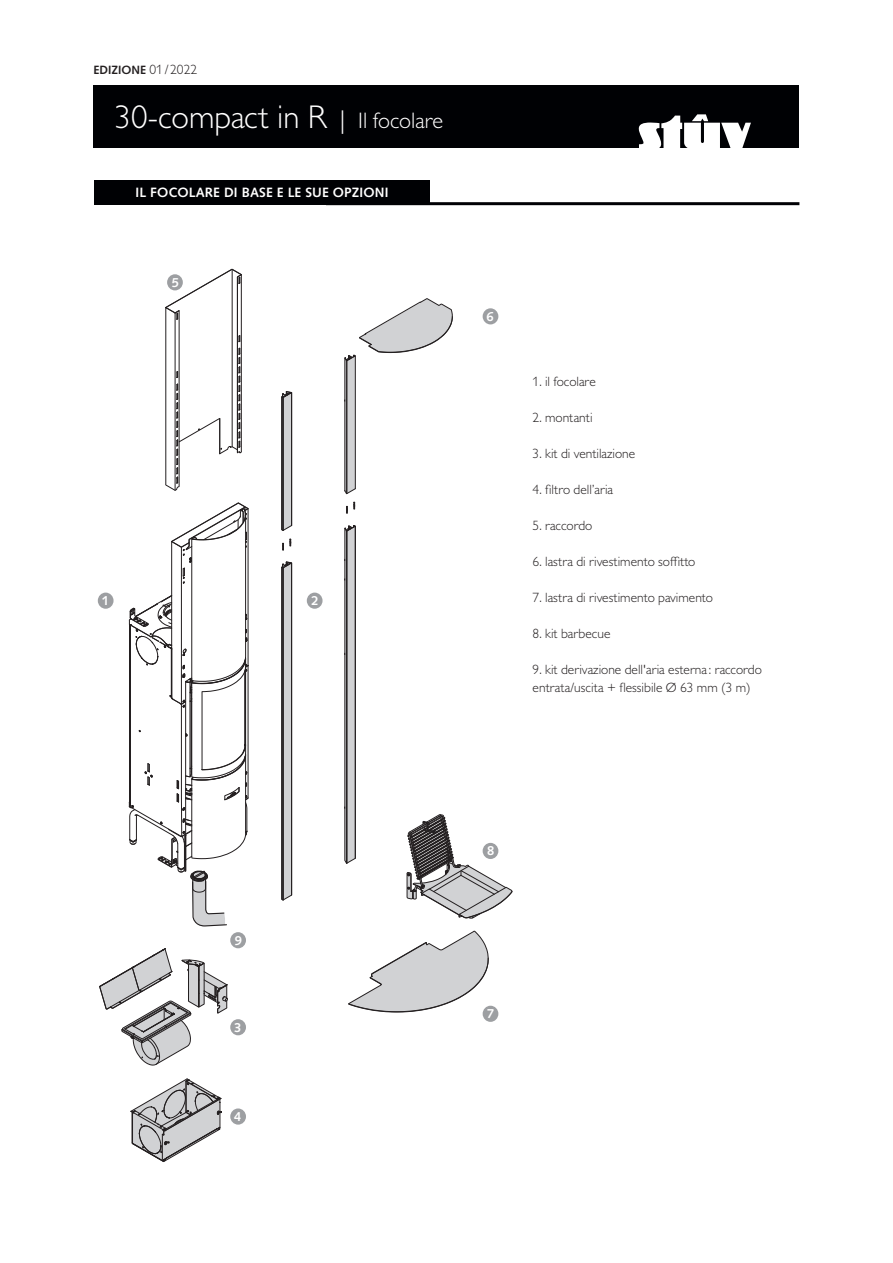
<style>
.page{position:relative;width:893px;height:1263px;background:#fff}
.page>*{position:absolute;margin:0;border:0;box-sizing:border-box;transform-origin:0 0}
.t1{font:300 33px "Gill Sans MT Pro";color:#fff}
.t2{font:300 13.5px/18px "Gill Sans MT Pro";color:#231f20}
.t3{font:700 13.5px "Syntax LT Std";letter-spacing:.01em;color:#fff}
.t4{font:700 13.05px "Syntax LT Std";color:#fff}
.t5{font:700 12px "Syntax LT Std";color:#231f20}
.s1{font-family:"Gill Sans MT Pro";font-weight:300;font-size:13.5px}
.s2{font-size:25.5px}
.s3{font-size:22.5px}
</style>
<div class="page">
<div style="left:94px;top:85px;width:705px;height:63px;background:#000104"></div>
<svg style="left:639px;top:114px;width:112px;height:34px"></svg>
<hr style="left:326px;top:202px;width:473px;height:3px;background:#000104">
<div style="left:94px;top:180px;width:335px;height:25px;background:#000104"></div>
<svg style="left:348px;top:930px;width:151px;height:83px"></svg>
<svg style="left:406px;top:814px;width:107px;height:105px"></svg>
<svg style="left:98px;top:268px;width:151px;height:894px"></svg>
<svg style="left:282px;top:538px;width:10px;height:13px"></svg>
<svg style="left:281px;top:391px;width:12px;height:140px;background:#99989a"></svg>
<svg style="left:344px;top:298px;width:109px;height:216px"></svg>
<svg style="left:281px;top:561px;width:12px;height:340px;background:#9a999b"></svg>
<svg style="left:344px;top:525px;width:12px;height:339px;background:#99989a"></svg>
<div style="left:98px;top:593px;width:16px;height:16px;background:#9d9fa2;border-radius:50%"></div>
<div style="left:307px;top:593px;width:16px;height:16px;background:#9d9fa2;border-radius:50%"></div>
<div style="left:167px;top:274px;width:16px;height:16px;background:#9d9fa2;border-radius:50%"></div>
<div style="left:230px;top:1108px;width:16px;height:16px;background:#9d9fa2;border-radius:50%"></div>
<div style="left:230px;top:1019px;width:16px;height:16px;background:#9d9fa2;border-radius:50%"></div>
<div style="left:230px;top:932px;width:16px;height:16px;background:#9d9fa2;border-radius:50%"></div>
<div style="left:483px;top:308px;width:15px;height:16px;background:#9d9fa2;border-radius:50%"></div>
<div style="left:483px;top:1006px;width:15px;height:16px;background:#9d9fa2;border-radius:50%"></div>
<div style="left:483px;top:843px;width:15px;height:16px;background:#9d9fa2;border-radius:50%"></div>
<p class="t5" style="left:94px;top:63px;width:105px">EDIZIONE <span class="s1">01/ 2022</span></p>
<h1 class="t1" style="left:115px;top:97px;width:330px">30-compact in R <span class="s2">|</span> <span class="s3">Il focolare</span></h1>
<p class="t3" style="left:135px;top:185px;width:254px">IL FOCOLARE DI BASE E LE SUE OPZIONI</p>
<p class="t4" style="left:172px;top:275px;width:9px">5</p>
<p class="t4" style="left:102px;top:593px;width:9px">1</p>
<p class="t4" style="left:311px;top:593px;width:9px">2</p>
<p class="t4" style="left:487px;top:309px;width:9px">6</p>
<p class="t2" style="left:533px;top:372px;width:65px">1. il focolare</p>
<p class="t2" style="left:533px;top:408px;width:61px">2. montanti</p>
<p class="t2" style="left:533px;top:444px;width:104px">3. kit di ventilazione</p>
<p class="t2" style="left:533px;top:480px;width:82px">4. filtro dell’aria</p>
<p class="t2" style="left:533px;top:516px;width:61px">5. raccordo</p>
<p class="t2" style="left:533px;top:552px;width:164px">6. lastra di rivestimento soffitto</p>
<p class="t2" style="left:533px;top:588px;width:182px">7. lastra di rivestimento pavimento</p>
<p class="t2" style="left:533px;top:624px;width:79px">8. kit barbecue</p>
<p class="t2" style="left:533px;top:660px;width:231px">9. kit derivazione dell'aria esterna : raccordo entrata/uscita + flessibile Ø 63 mm (3 m)</p>
<p class="t4" style="left:235px;top:933px;width:9px">9</p>
<p class="t4" style="left:234px;top:1019px;width:9px">3</p>
<p class="t4" style="left:234px;top:1109px;width:9px">4</p>
<p class="t4" style="left:487px;top:843px;width:9px">8</p>
<p class="t4" style="left:487px;top:1006px;width:9px">7</p>
</div>
